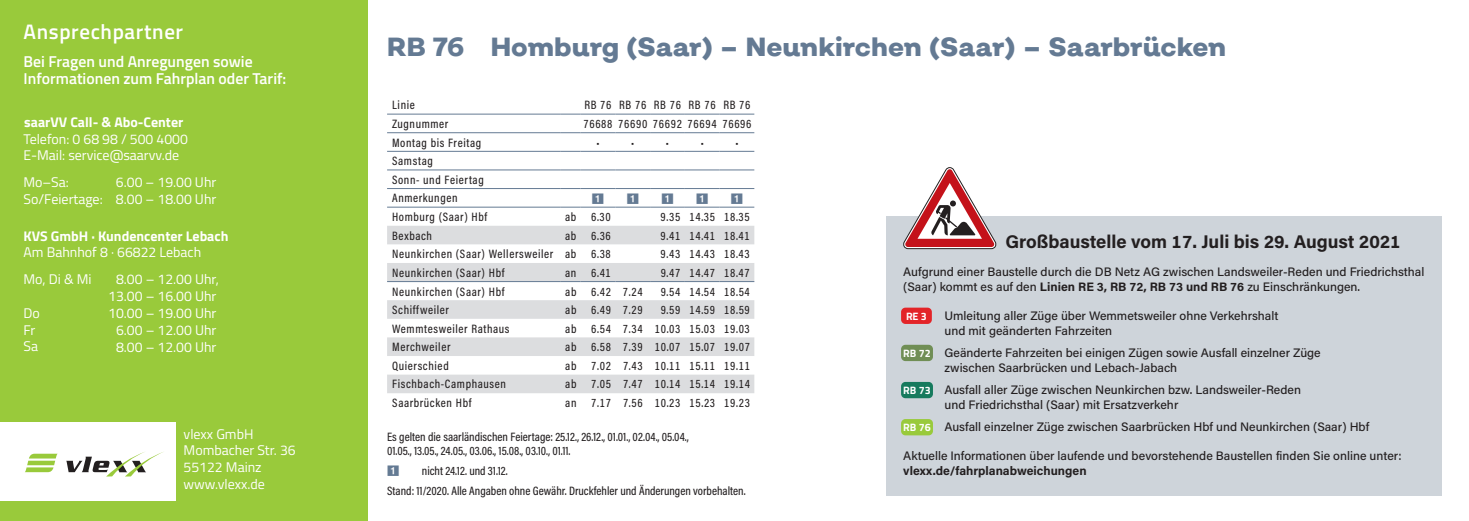
<style>
.page{position:relative;width:1469px;height:521px;background:#fff}
.page>*{position:absolute;margin:0;border:0;box-sizing:border-box;transform-origin:0 0}
.t1{font:800 26.25px "Salvatore";color:#647a93}
.t2{font:600 21px "Titillium Web";letter-spacing:.03em;color:#fff}
.t3{font:700 18.38px "Acumin Pro";color:#231f20}
.t4{font:600 15.75px/17.5px "Titillium Web";color:#fff}
.t5{font:14px/16.8px "Titillium Web";color:#fff}
.t6{font:700 14px "Titillium Web";color:#fff}
.t7{font:500 12.25px/15.2px "Acumin Pro";color:#231f20}
.t8{font:500 12.25px/18.7px "Acumin Pro Cond";letter-spacing:.05em;color:#231f20}
.t9{font:500 12.25px/14.7px "Acumin Pro Cond";color:#231f20}
.t10{font:700 12.25px "Acumin Pro";color:#231f20}
.t11{font:700 10.67px "Titillium Web";color:#fff}
.s1{font-weight:700}
.s2{font-family:"Titillium Web";font-weight:700;font-size:10.67px;color:#fff}
</style>
<div class="page">
<svg style="left:387px;top:226px;width:367px;height:167px;fill:#dcdddf"></svg>
<hr style="left:387px;top:281px;width:174px;height:1px;background:#647a93">
<svg style="left:561px;top:281px;width:19px;height:1px"></svg>
<hr style="left:580px;top:281px;width:35px;height:1px;background:#647a93">
<hr style="left:615px;top:281px;width:35px;height:1px;background:#647a93">
<hr style="left:650px;top:281px;width:35px;height:1px;background:#647a93">
<hr style="left:685px;top:281px;width:34px;height:1px;background:#647a93">
<hr style="left:719px;top:281px;width:35px;height:1px;background:#647a93">
<div style="left:0;top:0;width:367px;height:521px;background:#99ca3b"></div>
<div style="left:0;top:422px;width:175px;height:79px;background:#fff"></div>
<svg style="left:66px;top:452px;width:97px;height:24px"></svg>
<svg style="left:25px;top:454px;width:33px;height:18px"></svg>
<div style="left:885px;top:217px;width:556px;height:53px;background:#ced4da"></div>
<div style="left:885px;top:250px;width:556px;height:62px;background:#ced4da"></div>
<div style="left:885px;top:293px;width:556px;height:63px;background:#ced4da"></div>
<div style="left:885px;top:330px;width:556px;height:63px;background:#ced4da"></div>
<div style="left:885px;top:368px;width:556px;height:62px;background:#ced4da"></div>
<div style="left:885px;top:405px;width:556px;height:47px;background:#ced4da"></div>
<div style="left:885px;top:433px;width:556px;height:62px;background:#ced4da"></div>
<svg style="left:903px;top:167px;width:93px;height:82px"></svg>
<div style="left:901px;top:308px;width:30px;height:16px;background:#e32428;border-radius:4px"></div>
<div style="left:901px;top:345px;width:32px;height:16px;background:#708e55;border-radius:4px"></div>
<div style="left:901px;top:382px;width:32px;height:16px;background:#167a5d;border-radius:4px"></div>
<div style="left:901px;top:419px;width:32px;height:16px;background:#99ca3b;border-radius:4px"></div>
<svg style="left:387px;top:113px;width:367px;height:95px"></svg>
<h2 class="t2" style="left:24px;top:16px;width:161px">Ansprechpartner</h2>
<p class="t4" style="left:24px;top:52px;width:264px">Bei Fragen und Anregungen sowie<br>Informationen zum Fahrplan oder Tarif:</p>
<p class="t6" style="left:24px;top:111px;width:161px">saarVV Call- &amp; Abo-Center</p>
<p class="t5" style="left:24px;top:130px;width:166px">Telefon: 0 68 98 / 500 4000<br>E-Mail: service@saarvv.de</p>
<p class="t5" style="left:24px;top:173px;width:81px">Mo–Sa:<br>So/Feiertage:</p>
<p class="t6" style="left:24px;top:225px;width:206px">KVS GmbH · Kundencenter Lebach</p>
<p class="t5" style="left:24px;top:238px;width:179px;line-height:26.9px">Am Bahnhof 8 · 66822 Lebach<br>Mo, Di &amp; Mi</p>
<p class="t5" style="left:24px;top:304px;width:18px">Do<br>Fr<br>Sa</p>
<p class="t5" style="left:116px;top:173px;width:102px">6.00 – 19.00 Uhr<br>8.00 – 18.00 Uhr</p>
<p class="t5" style="left:108px;top:270px;width:112px;text-align:center">8.00 – 12.00 Uhr,<br>13.00 – 16.00 Uhr<br>10.00 – 19.00 Uhr<br>6.00 – 12.00 Uhr<br>8.00 – 12.00 Uhr</p>
<p class="t5" style="left:184px;top:424px;width:114px">vlexx GmbH<br>Mombacher Str. 36<br>55122 Mainz www.vlexx.de</p>
<h1 class="t1" style="left:387px;top:30px;width:840px">RB 76 Homburg (Saar) – Neunkirchen (Saar) – Saarbrücken</h1>
<p class="t8" style="left:392px;top:95px;width:24px">Linie</p>
<p class="t8" style="left:584px;top:95px;width:168px">RB 76 RB 76 RB 76 RB 76 RB 76</p>
<p class="t8" style="left:392px;top:114px;width:58px">Zugnummer</p>
<p class="t8" style="left:583px;top:114px;width:170px">76688 76690 76692 76694 76696</p>
<p class="t8" style="left:392px;top:133px;width:91px">Montag bis Freitag</p>
<p class="t8" style="left:596px;top:133px;width:5px">•</p>
<p class="t8" style="left:631px;top:133px;width:5px">•</p>
<p class="t8" style="left:666px;top:133px;width:5px">•</p>
<p class="t8" style="left:700px;top:133px;width:5px">•</p>
<p class="t8" style="left:735px;top:133px;width:5px">•</p>
<p class="t8" style="left:392px;top:151px;width:97px">Samstag<br>Sonn- und Feiertag<br>Anmerkungen<br>Homburg (Saar) Hbf</p>
<p class="t8" style="left:565px;top:207px;width:47px">ab 6.30</p>
<p class="t8" style="left:660px;top:207px;width:91px">9.35 14.35 18.35</p>
<p class="t8" style="left:392px;top:226px;width:41px">Bexbach</p>
<p class="t8" style="left:565px;top:226px;width:47px">ab 6.36</p>
<p class="t8" style="left:660px;top:226px;width:91px">9.41 14.41 18.41</p>
<p class="t8" style="left:392px;top:244px;width:220px">Neunkirchen (Saar) Wellersweiler ab 6.38</p>
<p class="t8" style="left:660px;top:244px;width:91px">9.43 14.43 18.43</p>
<p class="t8" style="left:392px;top:263px;width:114px">Neunkirchen (Saar) Hbf</p>
<p class="t8" style="left:565px;top:263px;width:47px">an 6.41</p>
<p class="t8" style="left:660px;top:263px;width:91px">9.47 14.47 18.47</p>
<p class="t8" style="left:392px;top:282px;width:114px">Neunkirchen (Saar) Hbf</p>
<p class="t8" style="left:565px;top:282px;width:79px">ab 6.42 7.24</p>
<p class="t8" style="left:660px;top:282px;width:91px">9.54 14.54 18.54</p>
<p class="t8" style="left:392px;top:300px;width:58px">Schiffweiler</p>
<p class="t8" style="left:565px;top:300px;width:79px">ab 6.49 7.29</p>
<p class="t8" style="left:660px;top:300px;width:91px">9.59 14.59 18.59</p>
<p class="t8" style="left:392px;top:319px;width:119px">Wemmtesweiler Rathaus</p>
<p class="t8" style="left:565px;top:319px;width:186px">ab 6.54 7.34 10.03 15.03 19.03</p>
<p class="t8" style="left:392px;top:337px;width:60px">Merchweiler</p>
<p class="t8" style="left:565px;top:337px;width:186px">ab 6.58 7.39 10.07 15.07 19.07</p>
<p class="t8" style="left:392px;top:356px;width:58px">Quierschied</p>
<p class="t8" style="left:565px;top:356px;width:186px">ab 7.02 7.43 10.11 15.11 19.11</p>
<p class="t8" style="left:392px;top:375px;width:115px">Fischbach-Camphausen</p>
<p class="t8" style="left:565px;top:375px;width:186px">ab 7.05 7.47 10.14 15.14 19.14</p>
<p class="t8" style="left:392px;top:393px;width:81px">Saarbrücken Hbf</p>
<p class="t8" style="left:565px;top:393px;width:186px">an 7.17 7.56 10.23 15.23 19.23</p>
<p class="t9" style="left:387px;top:429px;width:303px">Es gelten die saarländischen Feiertage: 25.12., 26.12., 01.01., 02.04., 05.04.,<br>01.05., 13.05., 24.05., 03.06., 15.08., 03.10., 01.11.</p>
<p class="t9" style="left:387px;top:461px;width:360px;line-height:19.6px;text-indent:35px">nicht 24.12. und 31.12.<br>Stand: 11/2020. Alle Angaben ohne Gewähr. Druckfehler und Änderungen vorbehalten.</p>
<h3 class="t3" style="left:1005px;top:228px;width:397px">Großbaustelle vom 17. Juli bis 29. August 2021</h3>
<p class="t7" style="left:903px;top:264px;width:522px">Aufgrund einer Baustelle durch die DB Netz AG zwischen Landsweiler-Reden und Friedrichsthal (Saar) kommt es auf den <span class="s1">Linien RE 3, RB 72, RB 73 und RB 76</span> zu Einschränkungen.</p>
<p class="t11" style="left:906px;top:308px;width:22px">RE 3</p>
<p class="t7" style="left:944px;top:307px;width:335px">Umleitung aller Züge über Wemmetsweiler ohne Verkehrshalt und mit geänderten Fahrzeiten</p>
<p class="t7" style="left:944px;top:344px;width:378px;text-indent:-41px"><span class="s2">RB 72</span> Geänderte Fahrzeiten bei einigen Zügen sowie Ausfall einzelner Züge zwischen Saarbrücken und Lebach-Jabach</p>
<p class="t7" style="left:944px;top:382px;width:358px;text-indent:-41px"><span class="s2">RB 73</span> Ausfall aller Züge zwischen Neunkirchen bzw. Landsweiler-Reden und Friedrichsthal (Saar) mit Ersatzverkehr</p>
<p class="t7" style="left:903px;top:419px;width:467px"><span class="s2">RB 76</span> Ausfall einzelner Züge zwischen Saarbrücken Hbf und Neunkirchen (Saar) Hbf</p>
<p class="t7" style="left:903px;top:447px;width:500px">Aktuelle Informationen über laufende und bevorstehende Baustellen finden Sie online unter:</p>
<p class="t10" style="left:903px;top:462px;width:185px">vlexx.de/fahrplanabweichungen</p>
</div>
